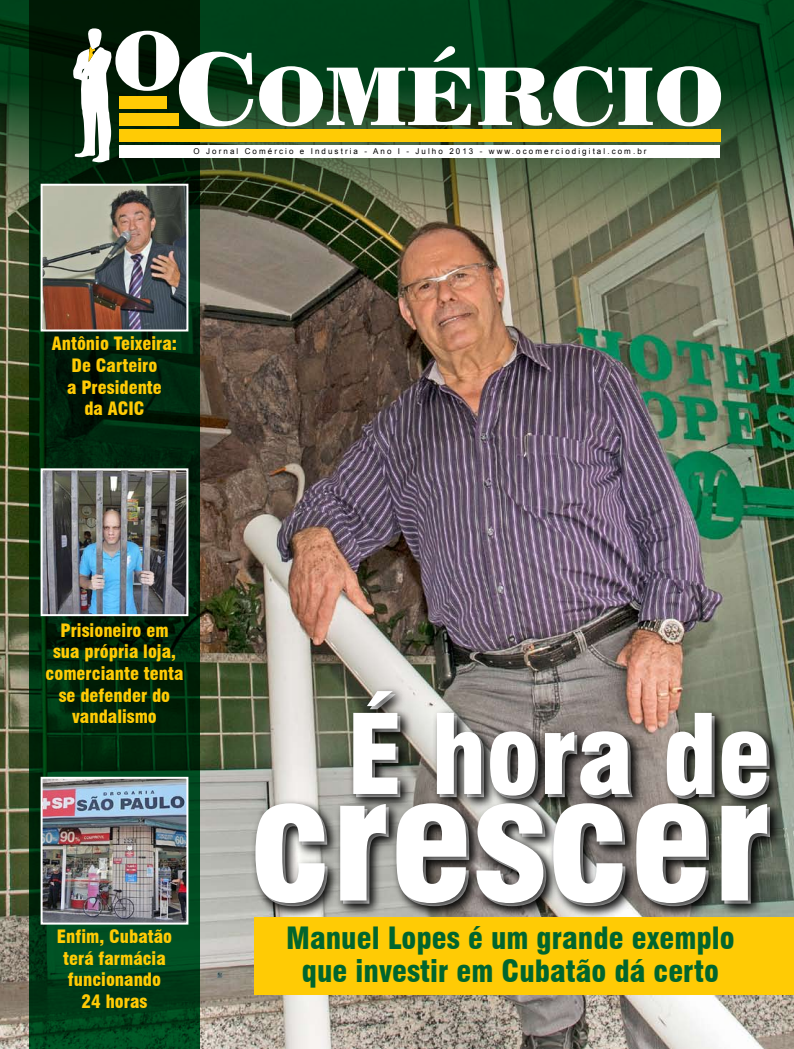
<style>
.page{position:relative;width:794px;height:1049px;background:#fff}
.page>*{position:absolute;margin:0;border:0;box-sizing:border-box;transform-origin:0 0}
.t1{font:900 condensed 167.6px "Swiss 721 BT";color:#fff}
.t2{font:900 condensed 107.8px "Swiss 721 BT";color:#fff}
.t3{font:900 condensed 30px/32.6px "Swiss 721 BT";color:#00652e;text-align:center}
.t4{font:900 condensed 18px/21.6px "Swiss 721 BT";color:#ffcb05;text-align:center}
.t5{font:8px "Arial";letter-spacing:.26em;color:#000}
</style>
<div class="page">
<img style="left:0;top:232px;width:794px;height:817px">
<div style="left:249px;top:685px;width:545px;height:276px;background:#000;opacity:.8"></div>
<div style="left:254px;top:917px;width:540px;height:78px;background:#ffcb05"></div>
<svg style="left:29px;top:232px;width:170px;height:817px"></svg>
<svg style="left:0;top:0;width:794px;height:232px"></svg>
<svg style="left:259px;top:46px;width:212px;height:80px"></svg>
<svg style="left:478px;top:66px;width:243px;height:60px"></svg>
<div style="left:120px;top:129px;width:600px;height:13px;background:#ffcb05"></div>
<div style="left:120px;top:145px;width:600px;height:13px;background:#fff"></div>
<svg style="left:73px;top:28px;width:180px;height:135px"></svg>
<img style="left:44px;top:187px;width:141px;height:141px">
<div style="left:41px;top:184px;width:147px;height:147px;border:2px solid #fff"></div>
<img style="left:44px;top:471px;width:141px;height:142px">
<div style="left:41px;top:468px;width:147px;height:148px;border:2px solid #fff"></div>
<img style="left:44px;top:780px;width:141px;height:141px">
<div style="left:41px;top:777px;width:147px;height:147px;border:2px solid #fff"></div>
<p class="t5" style="left:193px;top:146px;width:454px">O Jornal Comércio e Industria - Ano I - Julho 2013 - www.ocomerciodigital.com.br</p>
<p class="t4" style="left:52px;top:333px;width:127px">Antônio Teixeira:<br>De Carteiro<br>a Presidente<br>da ACIC</p>
<p class="t4" style="left:46px;top:619px;width:139px">Prisioneiro em sua própria loja, comerciante tenta se defender do vandalismo</p>
<p class="t4" style="left:57px;top:926px;width:117px">Enfim, Cubatão terá farmácia funcionando<br>24 horas</p>
<h2 class="t2" style="left:347px;top:690px;width:426px">É hora de</h2>
<h1 class="t1" style="left:249px;top:739px;width:523px">crescer</h1>
<h3 class="t3" style="left:286px;top:922px;width:450px">Manuel Lopes é um grande exemplo que investir em Cubatão dá certo</h3>
</div>
